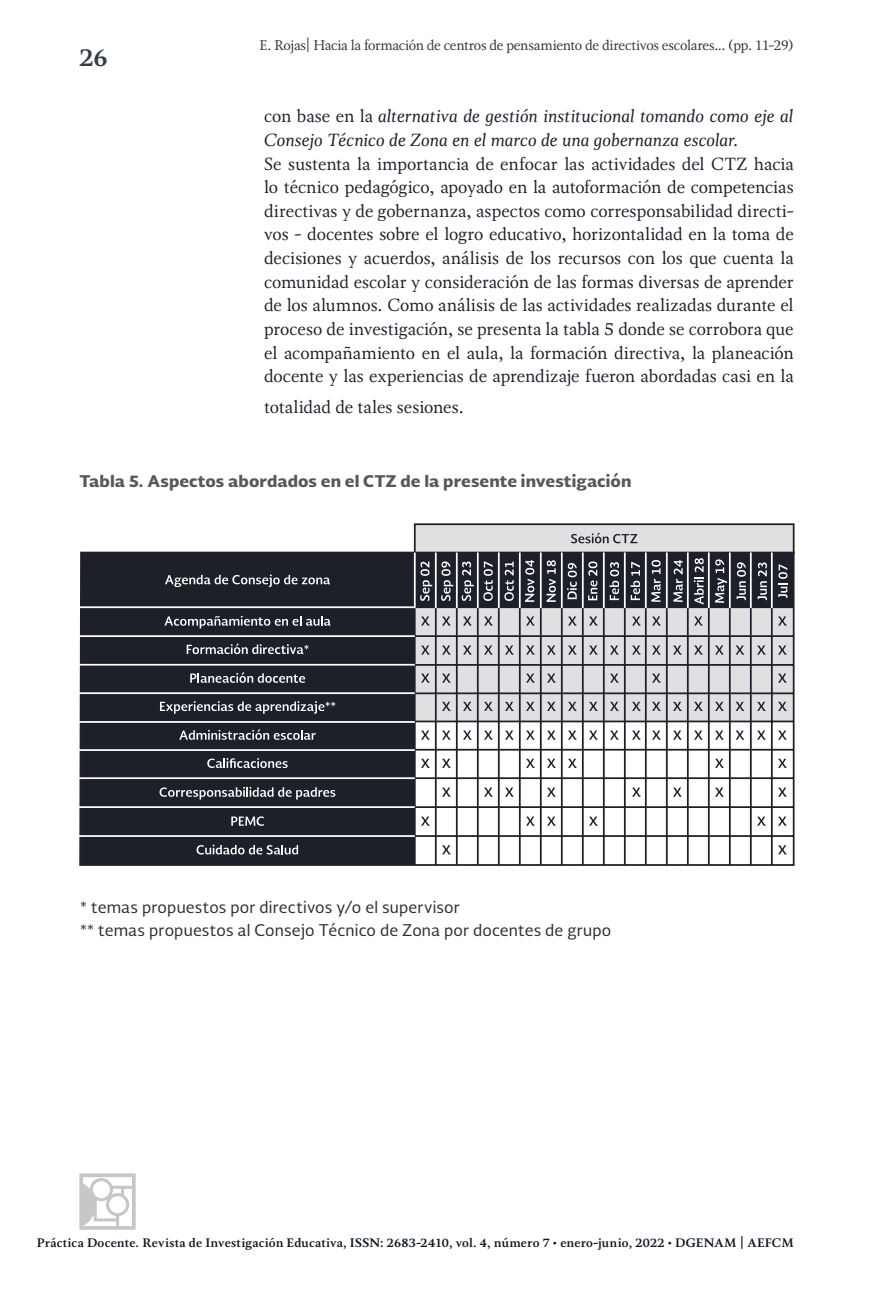
<style>
.page{position:relative;width:893px;height:1290px;background:#fff}
.page>*{position:absolute;margin:0;border:0;box-sizing:border-box;transform-origin:0 0}
.t1{font:700 24.5px "Soberana Texto";color:#333d47}
.t2{font:17.5px/23.6px "Soberana Texto";letter-spacing:-.005em;color:#1d1f29}
.t3{font:15.75px/23.6px "Soberana Sans";letter-spacing:.01em;color:#2b2e32}
.t4{font:900 15.75px "Soberana Sans";letter-spacing:.005em;color:#57585a}
.t5{font:14px "Soberana Texto";letter-spacing:-.025em;color:#313239}
.t6{font:700 12.25px "Soberana Texto";letter-spacing:.015em;color:#101820}
.s1{font-style:italic}
</style>
<div class="page">
<div style="left:414px;top:523px;width:380px;height:31px;background:#e0e0e3;border:2px solid #1d1f29"></div>
<svg style="left:571px;top:532px;width:66px;height:11px"></svg>
<svg style="left:79px;top:551px;width:716px;height:315px"></svg>
<hr style="left:771px;top:552px;width:2px;height:56px;background:#fff">
<hr style="left:750px;top:606px;width:2px;height:259px;background:#1d1f29">
<hr style="left:750px;top:552px;width:2px;height:56px;background:#fff">
<hr style="left:729px;top:606px;width:2px;height:259px;background:#1d1f29">
<hr style="left:729px;top:552px;width:2px;height:56px;background:#fff">
<hr style="left:708px;top:606px;width:2px;height:259px;background:#1d1f29">
<hr style="left:708px;top:552px;width:2px;height:56px;background:#fff">
<hr style="left:687px;top:606px;width:2px;height:259px;background:#1d1f29">
<hr style="left:687px;top:552px;width:2px;height:56px;background:#fff">
<hr style="left:666px;top:606px;width:2px;height:259px;background:#1d1f29">
<hr style="left:666px;top:552px;width:2px;height:56px;background:#fff">
<hr style="left:645px;top:606px;width:2px;height:259px;background:#1d1f29">
<hr style="left:645px;top:552px;width:2px;height:56px;background:#fff">
<hr style="left:624px;top:606px;width:2px;height:259px;background:#1d1f29">
<hr style="left:624px;top:552px;width:2px;height:56px;background:#fff">
<hr style="left:603px;top:606px;width:2px;height:259px;background:#1d1f29">
<hr style="left:603px;top:552px;width:2px;height:56px;background:#fff">
<hr style="left:582px;top:606px;width:2px;height:259px;background:#1d1f29">
<hr style="left:582px;top:552px;width:2px;height:56px;background:#fff">
<hr style="left:561px;top:606px;width:2px;height:259px;background:#1d1f29">
<hr style="left:561px;top:552px;width:2px;height:56px;background:#fff">
<hr style="left:540px;top:606px;width:2px;height:259px;background:#1d1f29">
<hr style="left:540px;top:552px;width:2px;height:56px;background:#fff">
<hr style="left:519px;top:606px;width:2px;height:259px;background:#1d1f29">
<hr style="left:519px;top:552px;width:2px;height:56px;background:#fff">
<hr style="left:498px;top:606px;width:2px;height:259px;background:#1d1f29">
<hr style="left:498px;top:552px;width:2px;height:56px;background:#fff">
<hr style="left:477px;top:606px;width:2px;height:259px;background:#1d1f29">
<hr style="left:477px;top:552px;width:2px;height:56px;background:#fff">
<hr style="left:456px;top:606px;width:2px;height:259px;background:#1d1f29">
<hr style="left:456px;top:552px;width:2px;height:56px;background:#fff">
<hr style="left:435px;top:606px;width:2px;height:259px;background:#1d1f29">
<hr style="left:435px;top:552px;width:2px;height:56px;background:#fff">
<hr style="left:414px;top:606px;width:2px;height:259px;background:#1d1f29">
<hr style="left:414px;top:552px;width:2px;height:56px;background:#fff">
<svg style="left:694px;top:558px;width:10px;height:46px"></svg>
<hr style="left:79px;top:606px;width:336px;height:2px;background:#fff">
<hr style="left:79px;top:635px;width:336px;height:2px;background:#fff">
<hr style="left:79px;top:664px;width:336px;height:1px;background:#fff">
<hr style="left:79px;top:692px;width:336px;height:2px;background:#fff">
<hr style="left:79px;top:721px;width:336px;height:2px;background:#fff">
<hr style="left:79px;top:749px;width:336px;height:2px;background:#fff">
<hr style="left:79px;top:777px;width:336px;height:2px;background:#fff">
<hr style="left:79px;top:806px;width:336px;height:2px;background:#fff">
<hr style="left:79px;top:835px;width:336px;height:2px;background:#fff">
<svg style="left:79px;top:1173px;width:57px;height:57px"></svg>
<h1 class="t1" style="left:79px;top:42px;width:30px">26</h1>
<p class="t5" style="left:260px;top:37px;width:536px">E. Rojas| Hacia la formación de centros de pensamiento de directivos escolares... (pp. 11-29)</p>
<p class="t2" style="left:264px;top:104px;width:531px">con base en la <span class="s1">alternativa de gestión institucional tomando como eje al Consejo Técnico de Zona en el marco de una gobernanza escolar</span>.<br>Se sustenta la importancia de enfocar las actividades del CTZ hacia lo técnico pedagógico, apoyado en la autoformación de competencias directivas y de gobernanza, aspectos como corresponsabilidad directi&shy;vos - docentes sobre el logro educativo, horizontalidad en la toma de decisiones y acuerdos, análisis de los recursos con los que cuenta la comunidad escolar y consideración de las formas diversas de aprender de los alumnos. Como análisis de las actividades realizadas durante el proceso de investigación, se presenta la tabla 5 donde se corrobora que el acompañamiento en el aula, la formación directiva, la planeación docente y las experiencias de aprendizaje fueron abordadas casi en la</p>
<p class="t2" style="left:264px;top:395px;width:201px">totalidad de tales sesiones.</p>
<p class="t4" style="left:79px;top:470px;width:553px">Tabla 5. Aspectos abordados en el CTZ de la presente investigación</p>
<p class="t3" style="left:80px;top:894px;width:533px">* temas propuestos por directivos y/o el supervisor<br>** temas propuestos al Consejo Técnico de Zona por docentes de grupo</p>
<p class="t6" style="left:37px;top:1235px;width:758px">Práctica Docente. Revista de Investigación Educativa, ISSN: 2683-2410, vol. 4, número 7 • enero-junio, 2022 • DGENAM | AEFCM</p>
</div>
